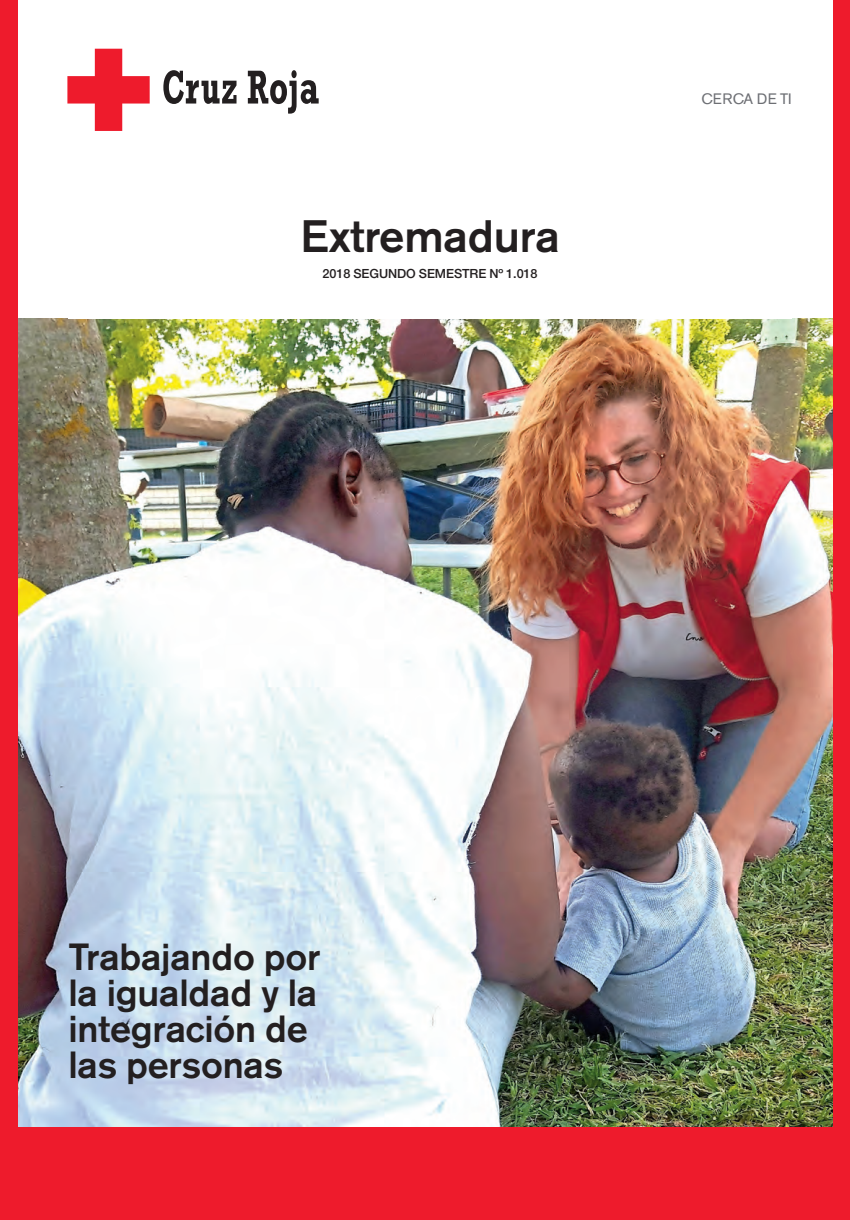
<style>
.page{position:relative;width:850px;height:1220px;background:#fff}
.page>*{position:absolute;margin:0;border:0;box-sizing:border-box;transform-origin:0 0}
.t1{font:500 45px "Akzidenz Grotesk BE";letter-spacing:-.005em;color:#231f20}
.t2{font:500 37.5px/36px "Akzidenz Grotesk BE";letter-spacing:-.005em;color:#231f20}
.t3{font:15px "Akzidenz Grotesk BE";letter-spacing:.015em;color:#6d6f74}
.t4{font:500 12.6px "Helvetica Neue";letter-spacing:-.005em;color:#231f20}
</style>
<div class="page">
<img style="left:18px;top:318px;width:815px;height:809px">
<svg style="left:163px;top:70px;width:73px;height:34px"></svg>
<svg style="left:248px;top:70px;width:70px;height:44px"></svg>
<svg style="left:67px;top:49px;width:83px;height:82px"></svg>
<div style="left:0;top:0;width:18px;height:1219px;background:#ee1b2c"></div>
<div style="left:833px;top:0;width:16px;height:1219px;background:#ee1b2c"></div>
<div style="left:0;top:1127px;width:849px;height:92px;background:#ee1b2c"></div>
<p class="t1" style="left:300px;top:220px;width:261px">Extremadura</p>
<p class="t4" style="left:322px;top:268px;width:216px">2018 SEGUNDO SEMESTRE Nº 1.018</p>
<p class="t3" style="left:701px;top:93px;width:92px">CERCA DE TI</p>
<p class="t2" style="left:68px;top:941px;width:253px">Trabajando por la igualdad y la integración de las personas</p>
</div>
